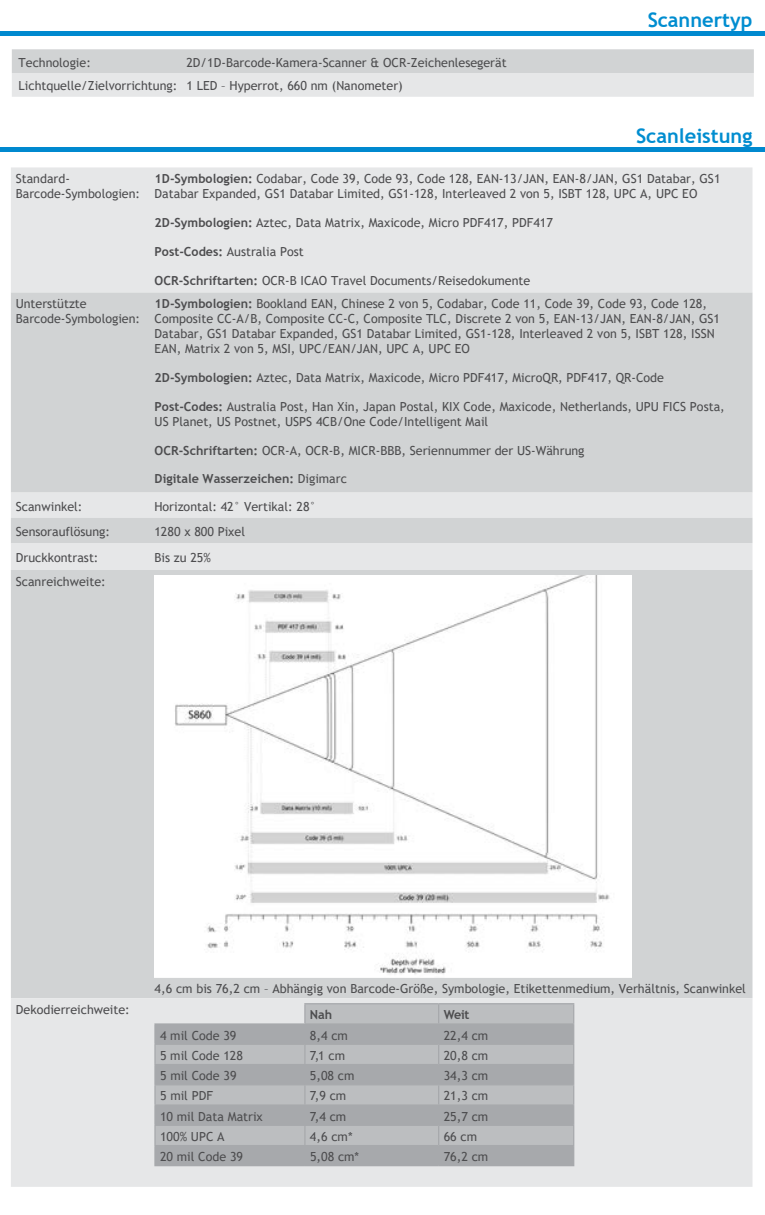
<style>
.page{position:relative;width:765px;height:1215px;background:#fff}
.page>*{position:absolute;margin:0;border:0;box-sizing:border-box;transform-origin:0 0}
.t1{font:700 20px "Trebuchet MS";color:#008dd0}
.t2{font:12.5px/15px "Trebuchet MS";color:#4d4d4f}
.t3{font:700 12.5px "Trebuchet MS";color:#4d4d4f}
.s1{font-weight:700}
.s2{font-weight:400}
</style>
<div class="page">
<div style="left:11px;top:167px;width:741px;height:126px;background:#e6e7e8"></div>
<div style="left:11px;top:293px;width:741px;height:200px;background:#d1d3d4"></div>
<svg style="left:11px;top:493px;width:741px;height:77px"></svg>
<div style="left:11px;top:570px;width:741px;height:428px;background:#d1d3d4"></div>
<div style="left:11px;top:998px;width:741px;height:189px;background:#e6e7e8"></div>
<img style="left:154px;top:575px;width:477px;height:403px">
<svg style="left:155px;top:1004px;width:418px;height:19px;fill:#bcbec0"></svg>
<svg style="left:156px;top:1025px;width:417px;height:140px;fill:#a7a9ac"></svg>
<hr style="left:304px;top:1003px;width:135px;height:1px;background:#a7a9ac">
<hr style="left:439px;top:1003px;width:135px;height:1px;background:#a7a9ac">
<hr style="left:305px;top:1023px;width:134px;height:2px;background:#a7a9ac">
<hr style="left:439px;top:1023px;width:135px;height:2px;background:#a7a9ac">
<hr style="left:305px;top:1044px;width:134px;height:1px;background:#a7a9ac">
<hr style="left:439px;top:1044px;width:135px;height:1px;background:#a7a9ac">
<hr style="left:154px;top:1064px;width:151px;height:1px;background:#a7a9ac">
<hr style="left:305px;top:1064px;width:134px;height:1px;background:#a7a9ac">
<hr style="left:439px;top:1064px;width:135px;height:1px;background:#a7a9ac">
<hr style="left:154px;top:1084px;width:151px;height:1px;background:#a7a9ac">
<hr style="left:305px;top:1084px;width:134px;height:1px;background:#a7a9ac">
<hr style="left:439px;top:1084px;width:135px;height:1px;background:#a7a9ac">
<hr style="left:154px;top:1104px;width:151px;height:2px;background:#a7a9ac">
<hr style="left:305px;top:1104px;width:134px;height:2px;background:#a7a9ac">
<hr style="left:439px;top:1104px;width:135px;height:2px;background:#a7a9ac">
<hr style="left:154px;top:1125px;width:151px;height:1px;background:#a7a9ac">
<hr style="left:305px;top:1125px;width:134px;height:1px;background:#a7a9ac">
<hr style="left:439px;top:1125px;width:135px;height:1px;background:#a7a9ac">
<hr style="left:154px;top:1145px;width:151px;height:1px;background:#a7a9ac">
<svg style="left:154px;top:1025px;width:2px;height:140px"></svg>
<hr style="left:305px;top:1145px;width:134px;height:1px;background:#a7a9ac">
<hr style="left:439px;top:1145px;width:135px;height:1px;background:#a7a9ac">
<svg style="left:438px;top:1004px;width:1px;height:161px"></svg>
<svg style="left:573px;top:1004px;width:1px;height:161px"></svg>
<hr style="left:154px;top:1165px;width:151px;height:1px;background:#a7a9ac">
<hr style="left:305px;top:1165px;width:134px;height:1px;background:#a7a9ac">
<hr style="left:439px;top:1165px;width:135px;height:1px;background:#a7a9ac">
<svg style="left:304px;top:1004px;width:2px;height:161px"></svg>
<hr style="left:154px;top:1023px;width:151px;height:2px;background:#a7a9ac">
<hr style="left:154px;top:1044px;width:151px;height:1px;background:#a7a9ac">
<hr style="left:0;top:148px;width:765px;height:4px;background:#0089cf">
<svg style="left:12px;top:49px;width:742px;height:48px"></svg>
<div style="left:0;top:31px;width:765px;height:5px;background:#0089cf"></div>
<p class="t2" style="left:19px;top:50px;width:490px;line-height:23.8px;text-indent:168px">2D/1D-Barcode-Kamera-Scanner &amp; OCR-Zeichenlesegerät<br>Lichtquelle/Zielvorrichtung: 1 LED – Hyperrot, 660 nm (Nanometer)</p>
<p class="t2" style="left:19px;top:55px;width:74px">Technologie:</p>
<h1 class="t1" style="left:647px;top:8px;width:107px">Scannertyp</h1>
<h1 class="t1" style="left:636px;top:124px;width:118px">Scanleistung</h1>
<p class="t2" style="left:16px;top:171px;width:126px">Standard-<br>Barcode-Symbologien:</p>
<p class="t2" style="left:155px;top:171px;width:567px"><span class="s1">1D-Symbologien:</span> Codabar, Code 39, Code 93, Code 128, EAN-13/JAN, EAN-8/JAN, GS1 Databar, GS1<br>Databar Expanded, GS1 Databar Limited, GS1-128, Interleaved 2 von 5, ISBT 128, UPC A, UPC EO</p>
<p class="t2" style="left:155px;top:215px;width:400px"><span class="s1">2D-Symbologien:</span> Aztec, Data Matrix, Maxicode, Micro PDF417, PDF417</p>
<p class="t2" style="left:155px;top:244px;width:151px"><span class="s1">Post-Codes:</span> Australia Post</p>
<p class="t2" style="left:155px;top:273px;width:377px"><span class="s1">OCR-Schriftarten:</span> OCR-B ICAO Travel Documents/Reisedokumente</p>
<p class="t2" style="left:16px;top:296px;width:126px">Unterstützte<br>Barcode-Symbologien:</p>
<p class="t2" style="left:155px;top:296px;width:567px"><span class="s1">1D-Symbologien:</span> Bookland EAN, Chinese 2 von 5, Codabar, Code 11, Code 39, Code 93, Code 128, Composite CC-A/B, Composite CC-C, Composite TLC, Discrete 2 von 5, EAN-13/JAN, EAN-8/JAN, GS1<br>Databar, GS1 Databar Expanded, GS1 Databar Limited, GS1-128, Interleaved 2 von 5, ISBT 128, ISSN EAN, Matrix 2 von 5, MSI, UPC/EAN/JAN, UPC A, UPC EO</p>
<p class="t2" style="left:155px;top:370px;width:511px"><span class="s1">2D-Symbologien:</span> Aztec, Data Matrix, Maxicode, Micro PDF417, MicroQR, PDF417, QR-Code</p>
<p class="t2" style="left:155px;top:399px;width:572px"><span class="s1">Post-Codes:</span> Australia Post, Han Xin, Japan Postal, KIX Code, Maxicode, Netherlands, UPU FICS Posta,<br>US Planet, US Postnet, USPS 4CB/One Code/Intelligent Mail</p>
<p class="t2" style="left:155px;top:443px;width:431px"><span class="s1">OCR-Schriftarten:</span> OCR-A, OCR-B, MICR-BBB, Seriennummer der US-Währung</p>
<p class="t3" style="left:155px;top:471px;width:194px">Digitale Wasserzeichen: <span class="s2">Digimarc</span></p>
<p class="t2" style="left:16px;top:499px;width:68px">Scanwinkel:</p>
<p class="t2" style="left:154px;top:499px;width:163px">Horizontal: 42° Vertikal: 28°</p>
<p class="t2" style="left:16px;top:524px;width:96px">Sensorauflösung:</p>
<p class="t2" style="left:154px;top:524px;width:92px">1280 x 800 Pixel</p>
<p class="t2" style="left:16px;top:550px;width:84px">Druckkontrast:</p>
<p class="t2" style="left:154px;top:550px;width:58px">Bis zu 25%</p>
<p class="t2" style="left:16px;top:574px;width:91px">Scanreichweite:</p>
<p class="t2" style="left:16px;top:1002px;width:115px">Dekodierreichweite:</p>
<p class="t2" style="left:155px;top:981px;width:593px">4,6 cm bis 76,2 cm – Abhängig von Barcode-Größe, Symbologie, Etikettenmedium, Verhältnis, Scanwinkel</p>
<p class="t3" style="left:310px;top:1007px;width:24px">Nah</p>
<p class="t3" style="left:444px;top:1007px;width:27px">Weit</p>
<p class="t2" style="left:160px;top:1028px;width:78px">4 mil Code 39</p>
<p class="t2" style="left:310px;top:1028px;width:40px">8,4 cm</p>
<p class="t2" style="left:444px;top:1028px;width:46px">22,4 cm</p>
<p class="t2" style="left:160px;top:1048px;width:85px">5 mil Code 128</p>
<p class="t2" style="left:310px;top:1048px;width:37px">7,1 cm</p>
<p class="t2" style="left:444px;top:1048px;width:46px">20,8 cm</p>
<p class="t2" style="left:160px;top:1068px;width:78px">5 mil Code 39</p>
<p class="t2" style="left:310px;top:1068px;width:46px">5,08 cm</p>
<p class="t2" style="left:444px;top:1068px;width:46px">34,3 cm</p>
<p class="t2" style="left:160px;top:1088px;width:54px">5 mil PDF</p>
<p class="t2" style="left:310px;top:1088px;width:38px">7,9 cm</p>
<p class="t2" style="left:444px;top:1088px;width:46px">21,3 cm</p>
<p class="t2" style="left:160px;top:1109px;width:104px">10 mil Data Matrix</p>
<p class="t2" style="left:310px;top:1109px;width:38px">7,4 cm</p>
<p class="t2" style="left:444px;top:1109px;width:46px">25,7 cm</p>
<p class="t2" style="left:160px;top:1129px;width:66px">100% UPC A</p>
<p class="t2" style="left:310px;top:1129px;width:44px">4,6 cm*</p>
<p class="t2" style="left:444px;top:1129px;width:35px">66 cm</p>
<p class="t2" style="left:160px;top:1149px;width:85px">20 mil Code 39</p>
<p class="t2" style="left:310px;top:1149px;width:51px">5,08 cm*</p>
<p class="t2" style="left:444px;top:1149px;width:46px">76,2 cm</p>
</div>
